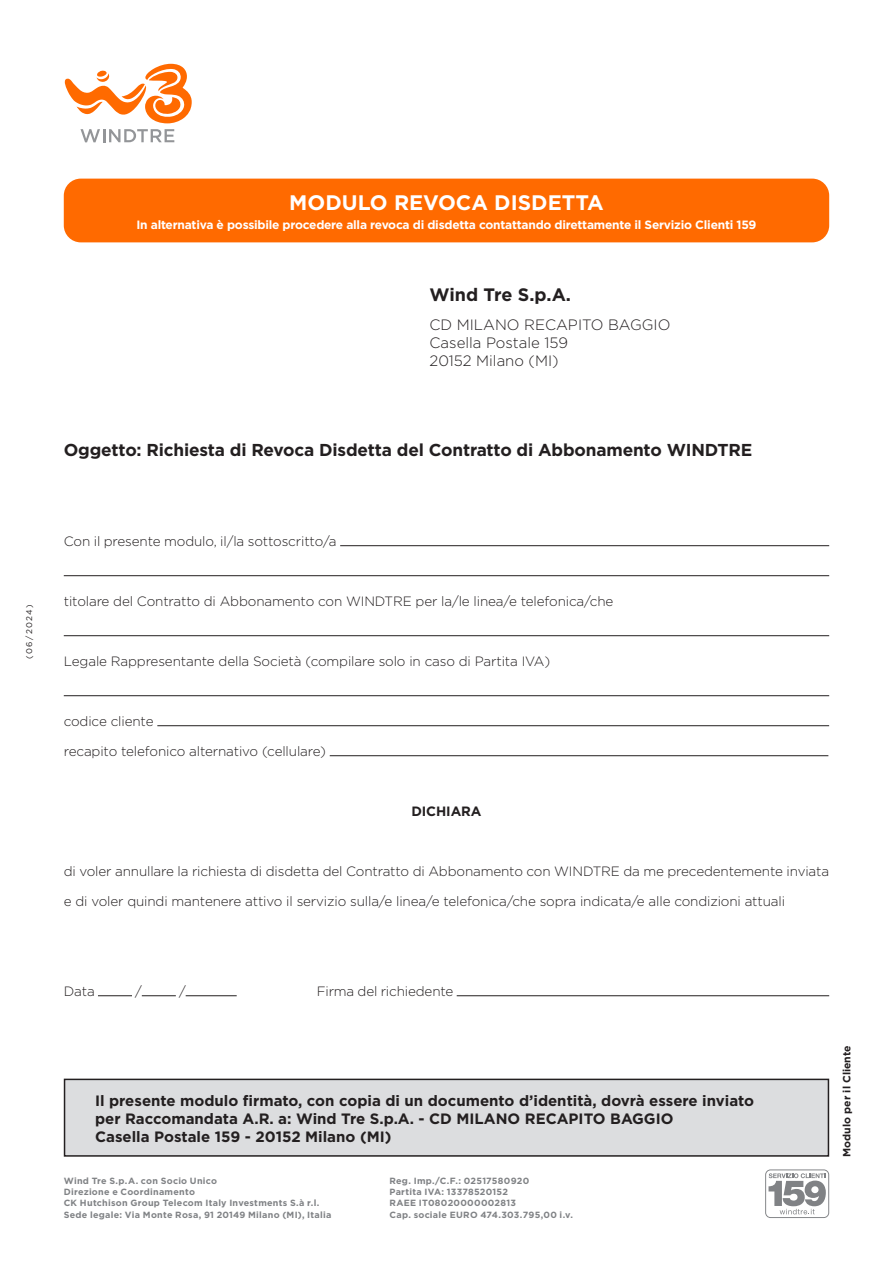
<style>
.page{position:relative;width:893px;height:1263px;background:#fff}
.page>*{position:absolute;margin:0;border:0;box-sizing:border-box;transform-origin:0 0}
.t1{font:700 21px "Gotham";color:#fff}
.t2{font:700 18px "Gotham";letter-spacing:-.015em;color:#231f20}
.t3{font:700 17.25px "Gotham";letter-spacing:-.01em;color:#231f20}
.t4{font:700 15px/18px "Gotham";color:#231f20}
.t5{font:300 15px/18px "Gotham";color:#231f20}
.t6{font:300 13.5px "Gotham";letter-spacing:-.01em;color:#231f20}
.t7{font:700 13.5px "Gotham";letter-spacing:-.01em;color:#231f20}
.t8{font:700 12px "Gotham";letter-spacing:-.02em;color:#fff}
.t9{font:700 10.5px "Gotham";color:#231f20}
.t10{font:700 9px/11.2px "Gotham";letter-spacing:.03em;color:#808285}
.t11{font:8.25px "Gotham";letter-spacing:.165em;color:#231f20}
</style>
<div class="page">
<svg style="left:765px;top:1169px;width:64px;height:49px"></svg>
<svg style="left:64px;top:64px;width:128px;height:59px"></svg>
<svg style="left:80px;top:129px;width:94px;height:13px"></svg>
<div style="left:65px;top:1079px;width:763px;height:77px;background:#dcdddf"></div>
<div style="left:64px;top:1079px;width:765px;height:78px;border:2px solid #231f20"></div>
<hr style="left:340px;top:545px;width:489px;height:1px;background:#231f20">
<hr style="left:64px;top:575px;width:765px;height:1px;background:#231f20">
<hr style="left:64px;top:635px;width:765px;height:1px;background:#231f20">
<hr style="left:64px;top:695px;width:765px;height:1px;background:#231f20">
<hr style="left:157px;top:725px;width:672px;height:1px;background:#231f20">
<hr style="left:330px;top:755px;width:498px;height:1px;background:#231f20">
<hr style="left:98px;top:995px;width:34px;height:1px;background:#231f20">
<hr style="left:142px;top:995px;width:34px;height:1px;background:#231f20">
<hr style="left:186px;top:995px;width:51px;height:1px;background:#231f20">
<hr style="left:457px;top:995px;width:372px;height:1px;background:#231f20">
<div style="left:64px;top:179px;width:765px;height:63px;background:#ff6a00;border-radius:17px"></div>
<p class="t11" style="left:24px;top:659px;width:56px;rotate:-90deg">(06/2024)</p>
<h1 class="t1" style="left:289px;top:189px;width:316px">MODULO REVOCA DISDETTA</h1>
<p class="t8" style="left:136px;top:217px;width:622px">In alternativa è possibile procedere alla revoca di disdetta contattando direttamente il Servizio Clienti 159</p>
<h2 class="t2" style="left:429px;top:282px;width:143px">Wind Tre S.p.A.</h2>
<p class="t5" style="left:429px;top:316px;width:242px">CD MILANO RECAPITO BAGGIO<br>Casella Postale 159<br>20152 Milano (MI)</p>
<p class="t3" style="left:64px;top:438px;width:690px">Oggetto: Richiesta di Revoca Disdetta del Contratto di Abbonamento WINDTRE</p>
<p class="t6" style="left:64px;top:533px;width:274px">Con il presente modulo, il/la sottoscritto/a</p>
<p class="t6" style="left:64px;top:593px;width:551px">titolare del Contratto di Abbonamento con WINDTRE per la/le linea/e telefonica/che</p>
<p class="t6" style="left:64px;top:653px;width:488px">Legale Rappresentante della Società (compilare solo in caso di Partita IVA)</p>
<p class="t6" style="left:64px;top:713px;width:91px">codice cliente</p>
<p class="t6" style="left:64px;top:743px;width:264px">recapito telefonico alternativo (cellulare)</p>
<p class="t7" style="left:411px;top:802px;width:71px">DICHIARA</p>
<p class="t6" style="left:64px;top:863px;width:767px">di voler annullare la richiesta di disdetta del Contratto di Abbonamento con WINDTRE da me precedentemente inviata</p>
<p class="t6" style="left:64px;top:893px;width:723px">e di voler quindi mantenere attivo il servizio sulla/e linea/e telefonica/che sopra indicata/e alle condizioni attuali</p>
<p class="t6" style="left:64px;top:983px;width:32px">Data</p>
<p class="t6" style="left:135px;top:983px;width:8px">/</p>
<p class="t6" style="left:179px;top:983px;width:8px">/</p>
<p class="t6" style="left:317px;top:983px;width:138px">Firma del richiedente</p>
<p class="t4" style="left:95px;top:1091px;width:661px">Il presente modulo firmato, con copia di un documento d’identità, dovrà essere inviato per Raccomandata A.R. a: Wind Tre S.p.A. - CD MILANO RECAPITO BAGGIO<br>Casella Postale 159 - 20152 Milano (MI)</p>
<p class="t10" style="left:64px;top:1175px;width:269px">Wind Tre S.p.A. con Socio Unico<br>Direzione e Coordinamento<br>CK Hutchison Group Telecom Italy Investments S.à r.l.<br>Sede legale: Via Monte Rosa, 91 20149 Milano (MI), Italia</p>
<p class="t10" style="left:389px;top:1175px;width:185px">Reg. Imp./C.F.: 02517580920<br>Partita IVA: 13378520152<br>RAEE IT08020000002813<br>Cap. sociale EURO 474.303.795,00 i.v.</p>
<p class="t9" style="left:840px;top:1157px;width:113px;rotate:-90deg">Modulo per il Cliente</p>
</div>
